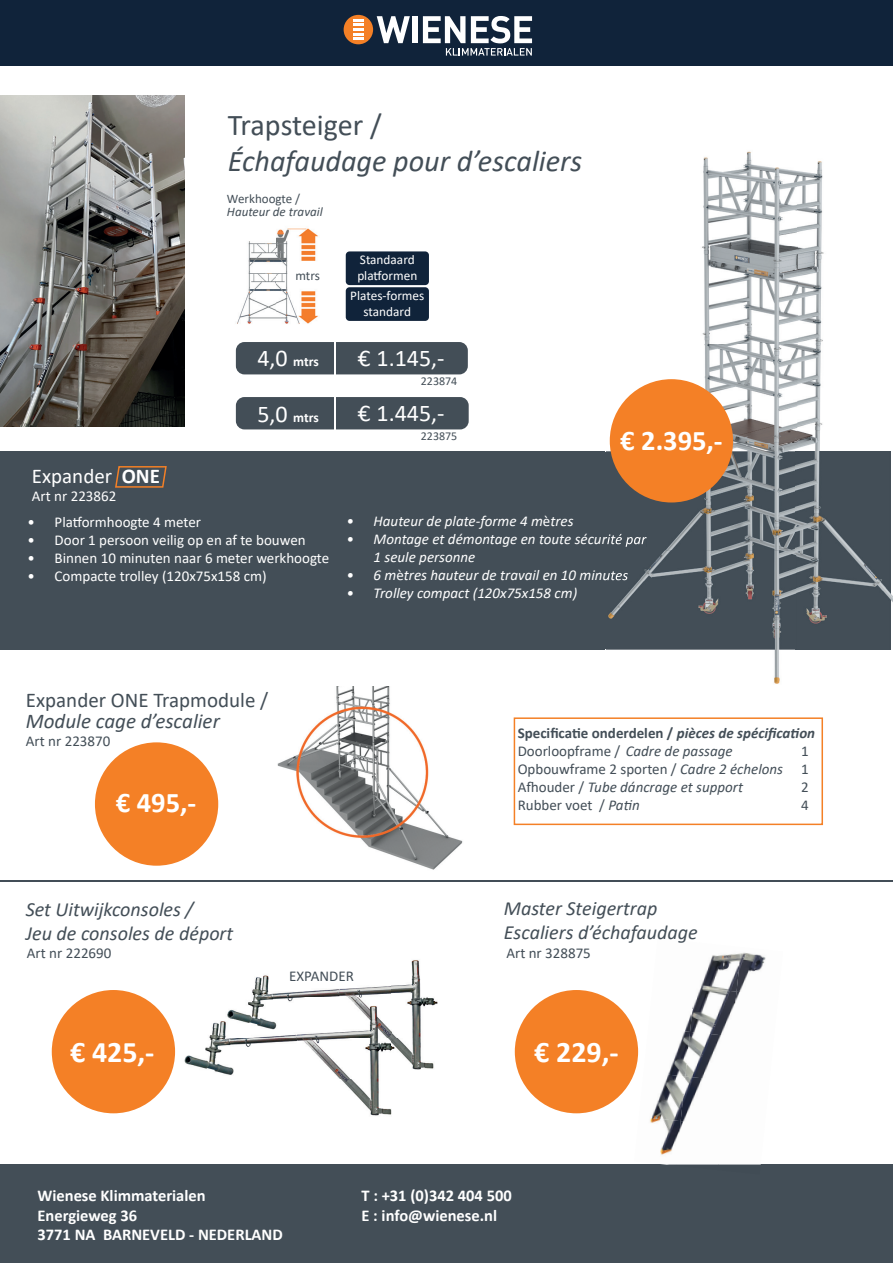
<style>
.page{position:relative;width:893px;height:1263px;background:#fff}
.page>*{position:absolute;margin:0;border:0;box-sizing:border-box;transform-origin:0 0}
.t1{font:italic 30.15px "Calibri";color:#434e57}
.t2{font:30.15px "Calibri";letter-spacing:-.005em;color:#434e57}
.t3{font:700 30px "Calibri";color:#fff}
.t4{font:700 28.5px "Calibri";color:#fff}
.t5{font:24px "Calibri";color:#fff}
.t6{font:21px "Calibri";color:#434e57}
.t7{font:italic 21px "Calibri";color:#434e57}
.t8{font:21px "Calibri";color:#fff}
.t9{font:italic 20.1px/23.7px "Calibri";color:#434e57}
.t10{font:700 16.5px "Calibri";color:#fff}
.t11{font:italic 15px/18px "Calibri";color:#fff}
.t12{font:15px "Calibri";color:#fff}
.t13{font:700 15px/18px "Calibri";color:#434e57}
.t14{font:italic 15px/18px "Calibri";color:#434e57;text-align:justify}
.t15{font:15px "Calibri";color:#434e57}
.t16{font:700 13.5px "Calibri";letter-spacing:-.01em;color:#fff}
.t17{font:13.35px/15.9px "Calibri";color:#fff}
.t18{font:13.35px "Calibri";color:#434e57}
.t19{font:italic 13.05px "Calibri";color:#434e57}
.t20{font:13.05px "Calibri";color:#434e57}
.t21{font:12px "Calibri";color:#434e57}
.s1{font-weight:400;font-size:24px}
.s2{font-weight:700}
.s3{font-style:normal}
.s4{font-style:italic}
.s5{font-weight:400}
.s6{font-weight:400;font-style:italic}
</style>
<div class="page">
<div style="left:0;top:1165px;width:893px;height:98px;background:#434e57"></div>
<div style="left:0;top:0;width:893px;height:66px;background:#10233a"></div>
<svg style="left:377px;top:16px;width:33px;height:27px"></svg>
<div style="left:412px;top:16px;width:6px;height:27px;background:#fff"></div>
<div style="left:344px;top:15px;width:29px;height:29px;background:#f48026;border-radius:50%"></div>
<svg style="left:423px;top:16px;width:109px;height:40px"></svg>
<svg style="left:353px;top:19px;width:10px;height:21px"></svg>
<div style="left:0;top:451px;width:891px;height:199px;background:#434e57"></div>
<img style="left:0;top:96px;width:185px;height:330px">
<img style="left:277px;top:687px;width:186px;height:183px">
<div style="left:514px;top:717px;width:309px;height:108px;border:2px solid #f48026"></div>
<div style="left:95px;top:742px;width:123px;height:124px;background:#f48026;border-radius:50%"></div>
<img style="left:606px;top:151px;width:191px;height:499px">
<img style="left:797px;top:161px;width:27px;height:290px">
<img style="left:774px;top:650px;width:6px;height:34px">
<img style="left:796px;top:451px;width:95px;height:199px">
<img style="left:606px;top:534px;width:41px;height:13px">
<img style="left:606px;top:570px;width:22px;height:10px">
<img style="left:237px;top:228px;width:81px;height:96px">
<div style="left:346px;top:251px;width:83px;height:34px;background:#10233a;border-radius:4px"></div>
<div style="left:346px;top:287px;width:83px;height:34px;background:#10233a;border-radius:4px"></div>
<div style="left:236px;top:342px;width:232px;height:32px;background:#434e57;border-radius:9px"></div>
<div style="left:236px;top:397px;width:233px;height:32px;background:#434e57;border-radius:9px"></div>
<hr style="left:334px;top:321px;width:2px;height:121px;background:#fff">
<div style="left:295px;top:264px;width:25px;height:24px;background:#fff"></div>
<div style="left:610px;top:379px;width:123px;height:123px;background:#f48026;border-radius:50%"></div>
<hr style="left:0;top:880px;width:893px;height:2px;background:#434e57">
<svg style="left:115px;top:466px;width:52px;height:22px"></svg>
<img style="left:184px;top:960px;width:254px;height:156px">
<img style="left:701px;top:954px;width:35px;height:33px">
<img style="left:736px;top:952px;width:30px;height:40px">
<img style="left:686px;top:1016px;width:4px;height:11px">
<img style="left:690px;top:987px;width:47px;height:45px">
<img style="left:732px;top:992px;width:8px;height:40px">
<img style="left:669px;top:1027px;width:21px;height:45px">
<img style="left:685px;top:1032px;width:38px;height:44px">
<img style="left:652px;top:1072px;width:33px;height:45px">
<img style="left:681px;top:1076px;width:23px;height:45px">
<img style="left:634px;top:1117px;width:47px;height:48px">
<img style="left:676px;top:1121px;width:42px;height:44px">
<img style="left:718px;top:1164px;width:46px;height:1px">
<div style="left:515px;top:990px;width:123px;height:123px;background:#f48026;border-radius:50%"></div>
<div style="left:52px;top:990px;width:123px;height:123px;background:#f48026;border-radius:50%"></div>
<h1 class="t2" style="left:228px;top:104px;width:156px">Trapsteiger /</h1>
<h1 class="t1" style="left:228px;top:140px;width:356px">Échafaudage pour d’escaliers</h1>
<p class="t20" style="left:227px;top:190px;width:75px">Werkhoogte /</p>
<p class="t19" style="left:227px;top:203px;width:97px">Hauteur de travail</p>
<p class="t18" style="left:295px;top:266px;width:26px">mtrs</p>
<p class="t17" style="left:357px;top:252px;width:62px">Standaard platformen</p>
<p class="t17" style="left:350px;top:287px;width:76px;text-align:center">Plates-formes standard</p>
<p class="t16" style="left:257px;top:352px;width:63px"><span class="s1">4,0</span> mtrs</p>
<h3 class="t5" style="left:357px;top:341px;width:89px">€ 1.145,-</h3>
<h3 class="t5" style="left:357px;top:396px;width:89px">€ 1.445,-</h3>
<p class="t21" style="left:421px;top:372px;width:38px">223874</p>
<p class="t16" style="left:257px;top:408px;width:63px"><span class="s1">5,0</span> mtrs</p>
<h3 class="t8" style="left:32px;top:462px;width:130px">Expander <span class="s2">ONE</span></h3>
<p class="t12" style="left:32px;top:486px;width:86px">Art nr 223862</p>
<p class="t12" style="left:28px;top:511px;width:175px">• Platformhoogte 4 meter</p>
<p class="t12" style="left:28px;top:529px;width:280px">• Door 1 persoon veilig op en af te bouwen</p>
<p class="t12" style="left:28px;top:547px;width:303px">• Binnen 10 minuten naar 6 meter werkhoogte</p>
<p class="t12" style="left:28px;top:565px;width:241px">• Compacte trolley (120x75x158 cm)</p>
<p class="t21" style="left:421px;top:427px;width:38px">223875</p>
<h3 class="t4" style="left:620px;top:420px;width:104px">€ 2.395,-</h3>
<p class="t11" style="left:347px;top:511px;width:228px">• Hauteur de plate-forme 4 m<span class="s3">è</span>tres</p>
<p class="t11" style="left:374px;top:529px;width:274px;text-indent:-27px">• Montage et démontage en toute sécurité par<br>1 seule personne</p>
<p class="t11" style="left:347px;top:565px;width:283px">• 6 m<span class="s3">è</span>tres hauteur de travail en 10 minutes</p>
<p class="t11" style="left:347px;top:583px;width:232px">• Trolley compact (120x75x158 cm)</p>
<h3 class="t6" style="left:26px;top:686px;width:244px">Expander ONE Trapmodule /</h3>
<h3 class="t7" style="left:26px;top:707px;width:195px">Module cage d’escalier</h3>
<p class="t15" style="left:26px;top:731px;width:86px">Art nr 223870</p>
<h3 class="t4" style="left:116px;top:782px;width:82px">€ 495,-</h3>
<p class="t13" style="left:518px;top:723px;width:299px">Specificatie onderdelen / <span class="s4">pièces de spécification<br></span><span class="s5">Doorloopframe /</span> <span class="s6">Cadre de passage</span></p>
<p class="t14" style="left:518px;top:741px;width:293px;text-indent:284px"><span class="s3">1<br>Opbouwframe 2 sporten /</span> Cadre 2 échelons <span class="s3">1<br>Afhouder /</span> Tube dáncrage et support</p>
<p class="t15" style="left:801px;top:776px;width:9px">2</p>
<p class="t15" style="left:518px;top:794px;width:124px">Rubber voet / <span class="s4">Patin</span></p>
<p class="t15" style="left:801px;top:794px;width:9px">4</p>
<h3 class="t9" style="left:26px;top:897px;width:209px">Set Uitwijkconsoles /<br>Jeu de consoles de déport</h3>
<h3 class="t9" style="left:504px;top:896px;width:196px">Master Steigertrap<br>Escaliers d’échafaudage</h3>
<p class="t15" style="left:506px;top:943px;width:86px">Art nr 328875</p>
<p class="t15" style="left:27px;top:943px;width:86px">Art nr 222690</p>
<p class="t15" style="left:289px;top:965px;width:66px">EXPANDER</p>
<h2 class="t3" style="left:70px;top:1031px;width:86px">€ 425,-</h2>
<h2 class="t3" style="left:534px;top:1031px;width:86px">€ 229,-</h2>
<p class="t10" style="left:37px;top:1183px;width:170px">Wienese Klimmaterialen</p>
<p class="t10" style="left:361px;top:1183px;width:152px">T : +31 (0)342 404 500</p>
<p class="t10" style="left:37px;top:1203px;width:101px">Energieweg 36</p>
<p class="t10" style="left:362px;top:1203px;width:137px">E : info@wienese.nl</p>
<p class="t10" style="left:37px;top:1223px;width:247px">3771 NA BARNEVELD - NEDERLAND</p>
</div>
